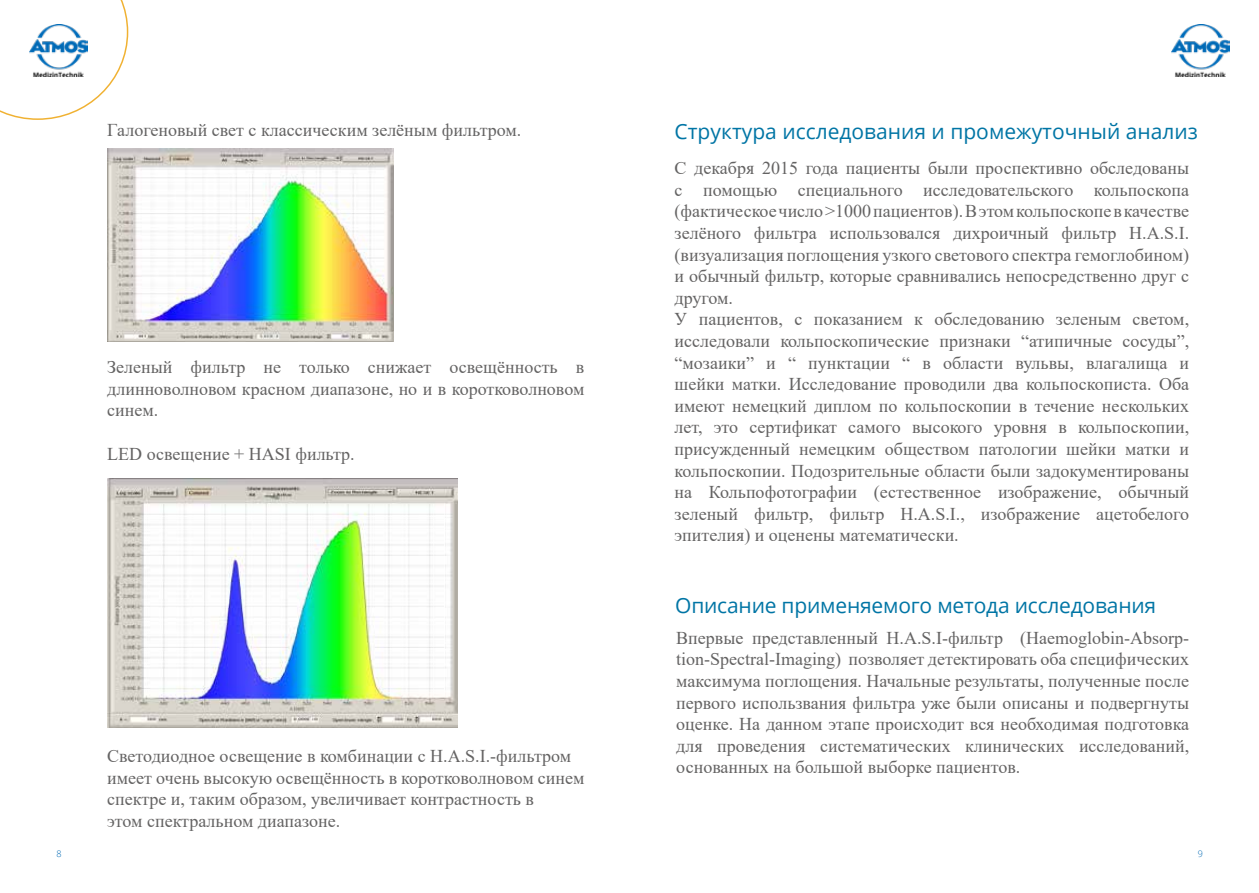
<style>
.page{position:relative;width:1259px;height:893px;background:#fff}
.page>*{position:absolute;margin:0;border:0;box-sizing:border-box;transform-origin:0 0}
.t1{font:21px "Open Sans";color:#0075a5}
.t2{font:18px/21.6px "Times New Roman";color:#646363;text-align:justify}
.t3{font:300 9px "Open Sans";color:#0069b4}
</style>
<div class="page">
<img style="left:107px;top:149px;width:286px;height:193px">
<img style="left:107px;top:479px;width:351px;height:248px">
<img style="left:1171px;top:25px;width:58px;height:52px">
<svg style="left:0;top:0;width:128px;height:120px"></svg>
<p class="t2" style="left:107px;top:118px;width:416px">Галогеновый свет с классическим зелёным фильтром.</p>
<p class="t2" style="left:107px;top:356px;width:479px">Зеленый фильтр не только снижает освещённость в длинноволновом красном диапазоне, но и в коротковолновом синем.</p>
<p class="t2" style="left:107px;top:442px;width:249px">LED освещение + HASI фильтр.</p>
<p class="t2" style="left:107px;top:745px;width:479px;text-align:left">Светодиодное освещение в комбинации с H.A.S.I.-фильтром имеет очень высокую освещённость в коротковолновом синем спектре и, таким образом, увеличивает контрастность в<br>этом спектральном диапазоне.</p>
<p class="t1" style="left:674px;top:117px;width:525px">Структура исследования и промежуточный анализ</p>
<p class="t2" style="left:674px;top:157px;width:516px;text-align:left">С декабря 2015 года пациенты были проспективно обследованы с помощью специального исследовательского кольпоскопа (фактическое число &gt;1000 пациентов). В этом кольпоскопе в качестве зелёного фильтра использовался дихроичный фильтр H.A.S.I. (визуализация поглощения узкого светового спектра гемоглобином) и обычный фильтр, которые сравнивались непосредственно друг с другом.<br>У пациентов, с показанием к обследованию зеленым светом, исследовали кольпоскопические признаки “атипичные сосуды”, “мозаики” и “ пунктации “ в области вульвы, влагалища и шейки матки. Исследование проводили два кольпоскописта. Оба имеют немецкий диплом по кольпоскопии в течение нескольких лет, это сертификат самого высокого уровня в кольпоскопии, присужденный немецким обществом патологии шейки матки и кольпоскопии. Подозрительные области были задокументированы на Кольпофотографии (естественное изображение, обычный зеленый фильтр, фильтр H.A.S.I., изображение ацетобелого эпителия) и оценены математически.</p>
<p class="t1" style="left:675px;top:590px;width:482px">Описание применяемого метода исследования</p>
<p class="t2" style="left:676px;top:626px;width:514px">Впервые представленный H.A.S.I-фильтр (Haemoglobin-Absorp&shy;tion-Spectral-Imaging) позволяет детектировать оба специфических максимума поглощения. Начальные результаты, полученные после первого использвания фильтра уже были описаны и подвергнуты оценке. На данном этапе происходит вся необходимая подготовка для проведения систематических клинических исследований, основанных на большой выборке пациентов.</p>
<p class="t3" style="left:56px;top:848px;width:7px">8</p>
<p class="t3" style="left:1197px;top:848px;width:7px">9</p>
</div>
